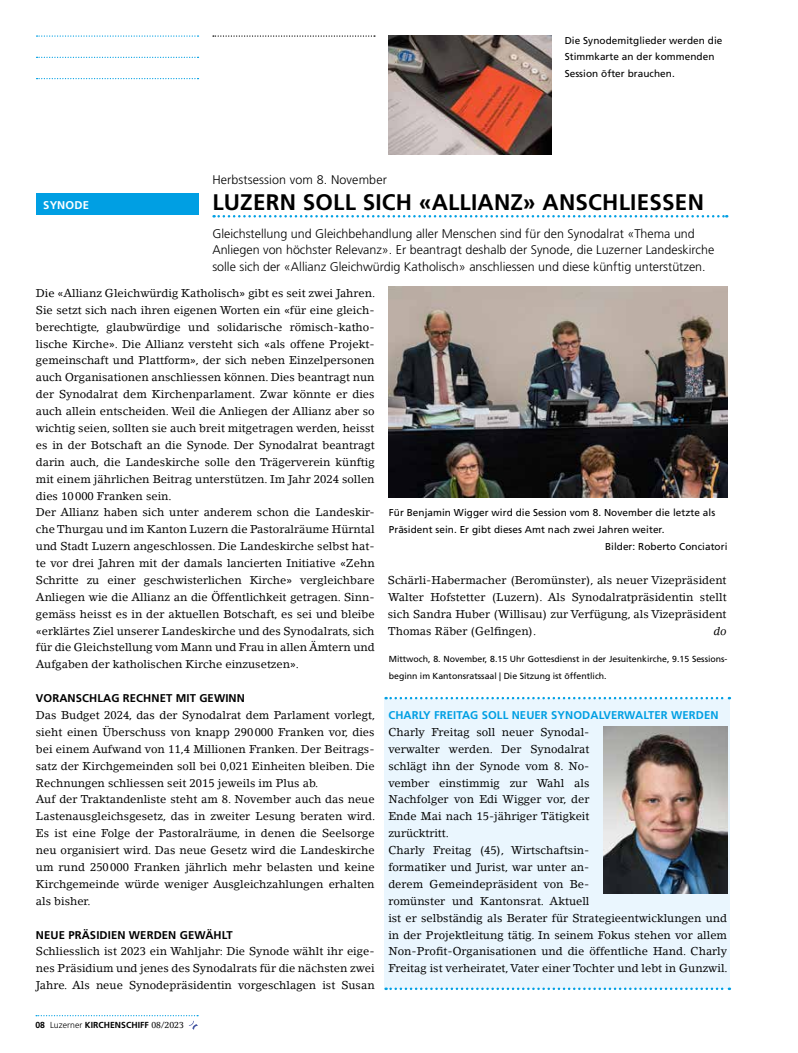
<style>
.page{position:relative;width:798px;height:1053px;background:#fff}
.page>*{position:absolute;margin:0;border:0;box-sizing:border-box;transform-origin:0 0}
.t1{font:700 22.5px "Frutiger LT Std";letter-spacing:.01em;color:#000}
.t2{font:300 12.5px/16.9px "Frutiger LT Std";color:#000}
.t3{font:11.25px/16.9px "Lino Letter Std";color:#000}
.t4{font:700 11.25px "Frutiger LT Std";letter-spacing:.01em;color:#000}
.t5{font:700 11.25px "Frutiger LT Std";letter-spacing:.01em;color:#009fe3}
.t6{font:700 11.25px "Frutiger LT Std";letter-spacing:.01em;color:#fff}
.t7{font:italic 11.25px "Lino Letter Std";color:#000}
.t8{font:10px/16.9px "Frutiger LT Std";letter-spacing:.005em;color:#000}
.t9{font:8.75px/16.9px "Frutiger LT Std";color:#000}
.t10{font:700 8.75px "Frutiger LT Std";letter-spacing:.005em;color:#000}
.s1{font-weight:300}
.s2{font-family:"Lino Letter Std";font-weight:400}
</style>
<div class="page">
<svg style="left:36px;top:1015px;width:162px;height:14px"></svg>
<svg style="left:37px;top:35px;width:161px;height:2px"></svg>
<svg style="left:37px;top:57px;width:161px;height:1px"></svg>
<svg style="left:37px;top:78px;width:161px;height:1px"></svg>
<svg style="left:213px;top:215px;width:514px;height:2px"></svg>
<img style="left:388px;top:286px;width:339px;height:211px">
<img style="left:388px;top:35px;width:163px;height:119px">
<svg style="left:213px;top:35px;width:162px;height:2px"></svg>
<div style="left:384px;top:699px;width:345px;height:289px;background:#eaf6fe"></div>
<div style="left:36px;top:194px;width:162px;height:21px;background:#009fe3"></div>
<svg style="left:385px;top:696px;width:344px;height:3px"></svg>
<img style="left:603px;top:726px;width:123px;height:167px">
<svg style="left:385px;top:987px;width:344px;height:2px"></svg>
<p class="t6" style="left:43px;top:198px;width:47px">SYNODE</p>
<p class="t8" style="left:564px;top:32px;width:159px">Die Synodemitglieder werden die<br>Stimmkarte an der kommenden<br>Session öfter brauchen.</p>
<p class="t2" style="left:212px;top:171px;width:176px">Herbstsession vom 8. November</p>
<h1 class="t1" style="left:212px;top:189px;width:493px">LUZERN SOLL SICH «ALLIANZ» ANSCHLIESSEN</h1>
<p class="t2" style="left:212px;top:225px;width:503px">Gleichstellung und Gleichbehandlung aller Menschen sind für den Synodalrat «Thema und<br>Anliegen von höchster Relevanz». Er beantragt deshalb der Synode, die Luzerner Landeskirche solle sich der «Allianz Gleichwürdig Katholisch» anschliessen und diese künftig unterstützen.</p>
<p class="t3" style="left:36px;top:284px;width:341px">Die «Allianz Gleichwürdig Katholisch» gibt es seit zwei Jahren.<br>Sie setzt sich nach ihren eigenen Worten ein «für eine gleich&shy;berechtigte, glaubwürdige und solidarische römisch-katho&shy;lische Kirche». Die Allianz versteht sich «als offene Projekt&shy;gemeinschaft und Plattform», der sich neben Einzelpersonen auch Organisationen anschliessen können. Dies beantragt nun der Synodalrat dem Kirchenparlament. Zwar könnte er dies auch allein entscheiden. Weil die Anliegen der Allianz aber so wichtig seien, sollten sie auch breit mitgetragen werden, heisst es in der Botschaft an die Synode. Der Synodalrat beantragt darin auch, die Landeskirche solle den Trägerverein künftig mit einem jährlichen Beitrag unterstützen. Im Jahr 2024 sollen dies 10000 Franken sein.<br>Der Allianz haben sich unter anderem schon die Landeskir&shy;che Thurgau und im Kanton Luzern die Pastoralräume Hürntal und Stadt Luzern angeschlossen. Die Landeskirche selbst hat&shy;te vor drei Jahren mit der damals lancierten Initiative «Zehn Schritte zu einer geschwisterlichen Kirche» vergleichbare Anliegen wie die Allianz an die Öffentlichkeit getragen. Sinn&shy;gemäss heisst es in der aktuellen Botschaft, es sei und bleibe «erklärtes Ziel unserer Landeskirche und des Synodalrats, sich für die Gleichstellung vom Mann und Frau in allen Ämtern und Aufgaben der katholischen Kirche einzusetzen».</p>
<p class="t4" style="left:36px;top:691px;width:210px">VORANSCHLAG RECHNET MIT GEWINN</p>
<p class="t3" style="left:36px;top:706px;width:341px">Das Budget 2024, das der Synodalrat dem Parlament vorlegt, sieht einen Überschuss von knapp 290000 Franken vor, dies bei einem Aufwand von 11,4 Millionen Franken. Der Beitrags&shy;satz der Kirchgemeinden soll bei 0,021 Einheiten bleiben. Die Rechnungen schliessen seit 2015 jeweils im Plus ab.<br>Auf der Traktandenliste steht am 8. November auch das neue Lastenausgleichsgesetz, das in zweiter Lesung beraten wird.<br>Es ist eine Folge der Pastoralräume, in denen die Seelsorge neu organisiert wird. Das neue Gesetz wird die Landeskirche um rund 250000 Franken jährlich mehr belasten und keine Kirchgemeinde würde weniger Ausgleichzahlungen erhalten als bisher.</p>
<p class="t4" style="left:36px;top:927px;width:198px">NEUE PRÄSIDIEN WERDEN GEWÄHLT</p>
<p class="t3" style="left:36px;top:942px;width:340px;text-align:justify">Schliesslich ist 2023 ein Wahljahr: Die Synode wählt ihr eige&shy;nes Präsidium und jenes des Synodalrats für die nächsten zwei Jahre. Als neue Synodepräsidentin vorgeschlagen ist Susan</p>
<p class="t10" style="left:35px;top:1019px;width:150px">08 <span class="s1">Luzerner</span> KIRCHENSCHIFF <span class="s2">08/2023</span></p>
<p class="t8" style="left:388px;top:504px;width:328px">Für Benjamin Wigger wird die Session vom 8. November die letzte als</p>
<p class="t8" style="left:388px;top:521px;width:277px">Präsident sein. Er gibt dieses Amt nach zwei Jahren weiter.</p>
<p class="t8" style="left:604px;top:538px;width:124px">Bilder: Roberto Conciatori</p>
<p class="t3" style="left:388px;top:571px;width:340px;text-align:justify">Schärli-Habermacher (Beromünster), als neuer Vizepräsident Walter Hofstetter (Luzern). Als Synodalratpräsidentin stellt sich Sandra Huber (Willisau) zur Verfügung, als Vizepräsident Thomas Räber (Gelfingen).</p>
<p class="t7" style="left:713px;top:623px;width:14px">do</p>
<p class="t9" style="left:388px;top:650px;width:340px">Mittwoch, 8. November, 8.15 Uhr Gottesdienst in der Jesuitenkirche, 9.15 Sessions&shy;beginn im Kantonsratssaal | Die Sitzung ist öffentlich.</p>
<p class="t5" style="left:388px;top:708px;width:331px">CHARLY FREITAG SOLL NEUER SYNODALVERWALTER WERDEN</p>
<p class="t3" style="left:388px;top:723px;width:341px">Charly Freitag soll neuer Synodal-<br>verwalter werden. Der Synodalrat<br>schlägt ihn der Synode vom 8. No-<br>vember einstimmig zur Wahl als<br>Nachfolger von Edi Wigger vor, der<br>Ende Mai nach 15-jähriger Tätigkeit<br>zurücktritt.<br>Charly Freitag (45), Wirtschaftsin-<br>formatiker und Jurist, war unter an-<br>derem Gemeindepräsident von Be-<br>romünster und Kantonsrat. Aktuell<br>ist er selbständig als Berater für Strategieentwicklungen und in der Projektleitung tätig. In seinem Fokus stehen vor allem Non-Profit-Organisationen und die öffentliche Hand. Charly Freitag ist verheiratet, Vater einer Tochter und lebt in Gunzwil.</p>
</div>
